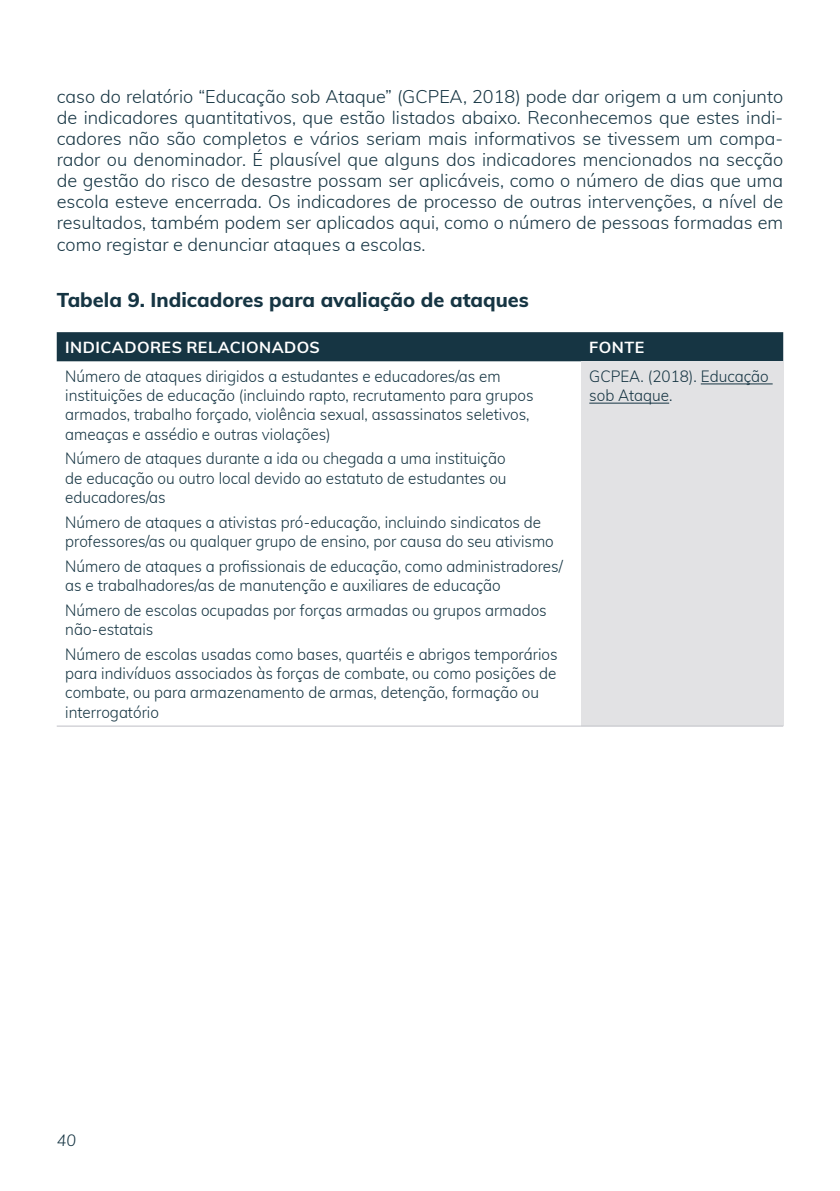
<style>
.page{position:relative;width:840px;height:1191px;background:#fff}
.page>*{position:absolute;margin:0;border:0;box-sizing:border-box;transform-origin:0 0}
.INEE_HEADER_LEVEL3{font:800 20px "Muli";color:#163543}
.INEE_Paragraph{font:300 18px/21px "Muli";color:#163543;text-align:justify}
.TABLE_Bullet_Style{font:300 16px/19.2px "Muli";color:#163543;scale:.95 1}
.TABLE_Paragraph_Styl{font:300 16px/19.2px "Muli";color:#163543;scale:.95 1}
.TABLE_Header_Style{font:700 16px "Muli";letter-spacing:.025em;color:#fff}
.t1{font:italic 300 16px "Muli";color:#163543}
</style>
<div class="page">
<hr style="left:839px;top:0;width:1px;height:179px;background:#163543">
<div style="left:57px;top:332px;width:725px;height:29px;background:#163543"></div>
<div style="left:580px;top:361px;width:202px;height:365px;background:#e2e2e4"></div>
<hr style="left:57px;top:725px;width:523px;height:1px;background:#bebfc5">
<hr style="left:580px;top:725px;width:202px;height:1px;background:#bebfc5">
<hr style="left:700px;top:383px;width:72px;height:1px;background:#163543">
<hr style="left:589px;top:403px;width:79px;height:1px;background:#163543">
<p class="INEE_Paragraph" style="left:57px;top:85px;width:727px">caso do relatório “Educação sob Ataque” (GCPEA, 2018) pode dar origem a um conjunto de indicadores quantitativos, que estão listados abaixo. Reconhecemos que estes indi&shy;cadores não são completos e vários seriam mais informativos se tivessem um compa&shy;rador ou denominador. É plausível que alguns dos indicadores mencionados na secção de gestão do risco de desastre possam ser aplicáveis, como o número de dias que uma escola esteve encerrada. Os indicadores de processo de outras intervenções, a nível de resultados, também podem ser aplicados aqui, como o número de pessoas formadas em como registar e denunciar ataques a escolas.</p>
<p class="INEE_HEADER_LEVEL3" style="left:57px;top:285px;width:473px">Tabela 9. Indicadores para avaliação de ataques</p>
<p class="TABLE_Header_Style" style="left:65px;top:335px;width:256px">INDICADORES RELACIONADOS</p>
<p class="TABLE_Header_Style" style="left:589px;top:335px;width:56px">FONTE</p>
<p class="TABLE_Bullet_Style" style="left:65px;top:366px;width:494px">Número de ataques dirigidos a estudantes e educadores/as em instituições de educação (incluindo rapto, recrutamento para grupos armados, trabalho forçado, violência sexual, assassinatos seletivos, ameaças e assédio e outras violações)</p>
<p class="TABLE_Bullet_Style" style="left:65px;top:448px;width:465px;text-align:justify">Número de ataques durante a ida ou chegada a uma instituição de educação ou outro local devido ao estatuto de estudantes ou educadores/as</p>
<p class="TABLE_Bullet_Style" style="left:65px;top:511px;width:515px">Número de ataques a ativistas pró-educação, incluindo sindicatos de professores/as ou qualquer grupo de ensino, por causa do seu ativismo</p>
<p class="TABLE_Bullet_Style" style="left:65px;top:555px;width:525px">Número de ataques a profissionais de educação, como administradores/ as e trabalhadores/as de manutenção e auxiliares de educação</p>
<p class="TABLE_Bullet_Style" style="left:65px;top:600px;width:508px">Número de escolas ocupadas por forças armadas ou grupos armados não-estatais</p>
<p class="TABLE_Bullet_Style" style="left:65px;top:644px;width:519px">Número de escolas usadas como bases, quartéis e abrigos temporários para indivíduos associados às forças de combate, ou como posições de combate, ou para armazenamento de armas, detenção, formação ou interrogatório</p>
<p class="TABLE_Paragraph_Styl" style="left:589px;top:366px;width:190px">GCPEA. (2018). Educação sob Ataque.</p>
<p class="t1" style="left:57px;top:1129px;width:21px">40</p>
</div>
